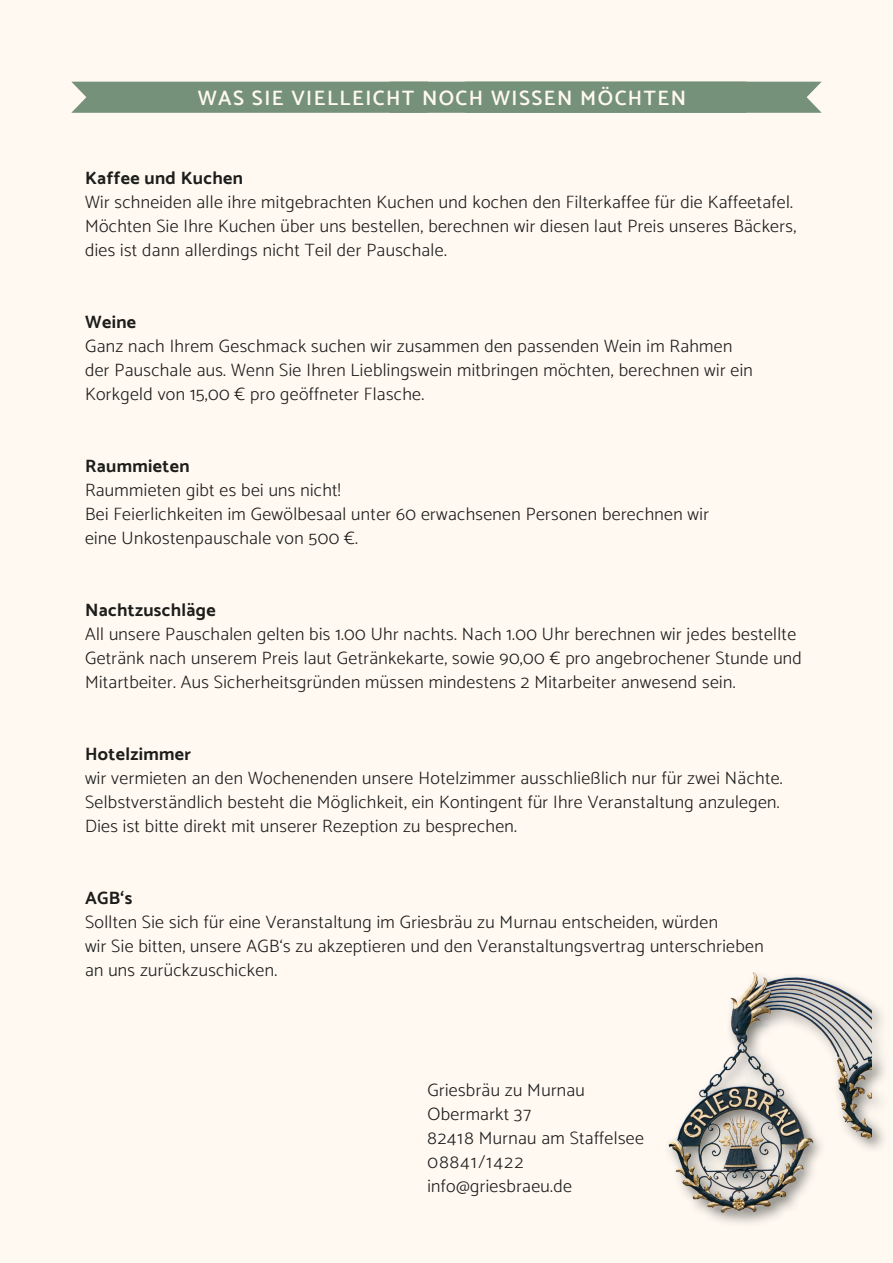
<style>
.page{position:relative;width:893px;height:1263px;background:#fff9f2}
.page>*{position:absolute;margin:0;border:0;box-sizing:border-box;transform-origin:0 0}
.t1{font:600 21px "Catamaran";letter-spacing:.07em;color:#fff9f2}
.t2{font:300 18px/24px "Catamaran";letter-spacing:.02em;color:#1d1d1b}
.t3{font:700 18px "Catamaran";letter-spacing:.02em;color:#1d1d1b}
</style>
<div class="page">
<div style="left:71px;top:82px;width:751px;height:31px;background:#759179"></div>
<div style="left:663px;top:968px;width:226px;height:269px;background:#1d1d1b;opacity:.6"></div>
<img style="left:666px;top:968px;width:206px;height:262px">
<p class="t1" style="left:198px;top:82px;width:490px">WAS SIE VIELLEICHT NOCH WISSEN MÖCHTEN</p>
<p class="t3" style="left:85px;top:164px;width:159px">Kaffee und Kuchen</p>
<p class="t2" style="left:85px;top:189px;width:713px">Wir schneiden alle ihre mitgebrachten Kuchen und kochen den Filterkaffee für die Kaffeetafel.<br>Möchten Sie Ihre Kuchen über uns bestellen, berechnen wir diesen laut Preis unseres Bäckers, dies ist dann allerdings nicht Teil der Pauschale.</p>
<p class="t3" style="left:85px;top:308px;width:53px">Weine</p>
<p class="t2" style="left:85px;top:333px;width:669px">Ganz nach Ihrem Geschmack suchen wir zusammen den passenden Wein im Rahmen der Pauschale aus. Wenn Sie Ihren Lieblingswein mitbringen möchten, berechnen wir ein<br>Korkgeld von 15,00 € pro geöffneter Flasche.</p>
<p class="t3" style="left:85px;top:452px;width:106px">Raummieten</p>
<p class="t2" style="left:85px;top:477px;width:625px">Raummieten gibt es bei uns nicht!<br>Bei Feierlichkeiten im Gewölbesaal unter 60 erwachsenen Personen berechnen wir eine Unkostenpauschale von 500 €.</p>
<p class="t3" style="left:85px;top:596px;width:132px">Nachtzuschläge</p>
<p class="t2" style="left:85px;top:621px;width:718px">All unsere Pauschalen gelten bis 1.00 Uhr nachts. Nach 1.00 Uhr berechnen wir jedes bestellte<br>Getränk nach unserem Preis laut Getränkekarte, sowie 90,00 € pro angebrochener Stunde und<br>Mitartbeiter. Aus Sicherheitsgründen müssen mindestens 2 Mitarbeiter anwesend sein.</p>
<p class="t3" style="left:85px;top:740px;width:108px">Hotelzimmer</p>
<p class="t2" style="left:85px;top:765px;width:699px">wir vermieten an den Wochenenden unsere Hotelzimmer ausschließlich nur für zwei Nächte.<br>Selbstverständlich besteht die Möglichkeit, ein Kontingent für Ihre Veranstaltung anzulegen.<br>Dies ist bitte direkt mit unserer Rezeption zu besprechen.</p>
<p class="t3" style="left:85px;top:884px;width:49px">AGB‘s</p>
<p class="t2" style="left:85px;top:909px;width:680px">Sollten Sie sich für eine Veranstaltung im Griesbräu zu Murnau entscheiden, würden<br>wir Sie bitten, unsere AGB‘s zu akzeptieren und den Veranstaltungsvertrag unterschrieben an uns zurückzuschicken.</p>
<p class="t2" style="left:427px;top:1077px;width:218px">Griesbräu zu Murnau<br>Obermarkt 37<br>82418 Murnau am Staffelsee<br>08841/1422 info@griesbraeu.de</p>
</div>
